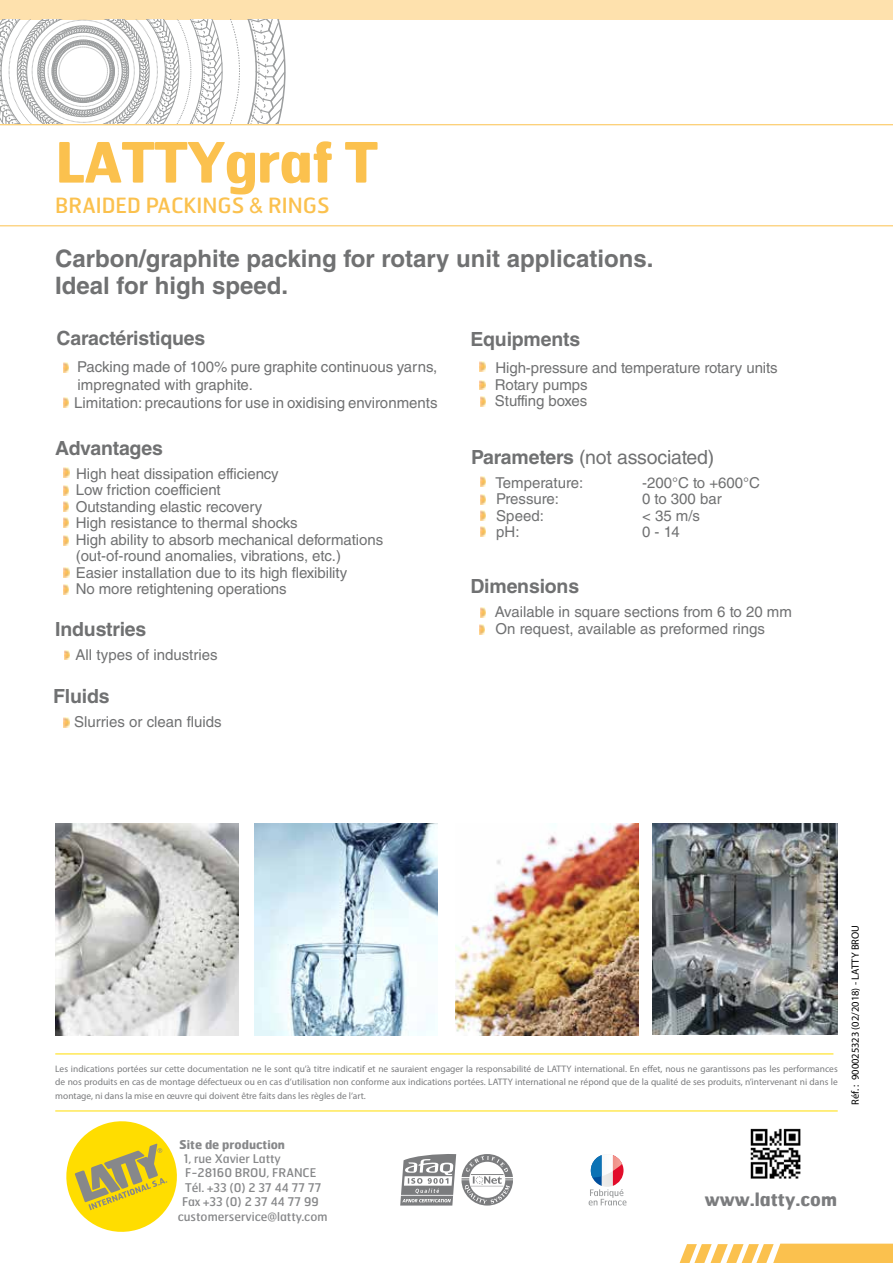
<style>
.page{position:relative;width:893px;height:1263px;background:#fff}
.page>*{position:absolute;margin:0;border:0;box-sizing:border-box;transform-origin:0 0}
.t1{font:700 55.5px "Hermes";letter-spacing:-.02em;color:#fbc14e}
.t2{font:700 24px/27px "Helvetica LT Std";color:#707172}
.t3{font:21px "Hermes";color:#fbc14e}
.t4{font:700 19.5px "Helvetica LT Std";letter-spacing:-.01em;color:#707172}
.t5{font:19.5px "Helvetica LT Std";letter-spacing:-.01em;color:#707172}
.t6{font:700 18px "Hermes";color:#7b7c7e}
.t7{font:15px/16.5px "Helvetica LT Std";letter-spacing:-.005em;color:#707172}
.t8{font:12px "Hermes";color:#87888a}
.t9{font:700 12px "Hermes";color:#87888a}
.t10{font:10.5px "Myriad Pro";color:#000}
.t11{font:9.45px/13.5px "Myriad Pro";color:#7b7c7e;text-align:justify}
.s1{font-family:"Arial"}
.s2{font-weight:700}
</style>
<div class="page">
<img style="left:455px;top:824px;width:183px;height:212px">
<div style="left:0;top:0;width:893px;height:20px;background:#fee1ad"></div>
<svg style="left:0;top:20px;width:286px;height:104px"></svg>
<svg style="left:0;top:124px;width:893px;height:102px"></svg>
<svg style="left:680px;top:1243px;width:213px;height:20px"></svg>
<svg style="left:400px;top:1154px;width:113px;height:51px"></svg>
<svg style="left:66px;top:1121px;width:111px;height:111px"></svg>
<hr style="left:55px;top:1110px;width:783px;height:1px;background:#fd0">
<hr style="left:55px;top:1053px;width:778px;height:1px;background:#fd0">
<svg style="left:589px;top:1155px;width:37px;height:50px"></svg>
<img style="left:750px;top:1128px;width:51px;height:51px">
<img style="left:55px;top:824px;width:183px;height:212px">
<img style="left:653px;top:824px;width:185px;height:210px">
<img style="left:255px;top:824px;width:182px;height:212px">
<svg style="left:64px;top:650px;width:5px;height:10px"></svg>
<svg style="left:481px;top:477px;width:5px;height:10px"></svg>
<svg style="left:480px;top:494px;width:5px;height:10px"></svg>
<svg style="left:480px;top:527px;width:6px;height:10px"></svg>
<svg style="left:480px;top:510px;width:5px;height:10px"></svg>
<svg style="left:64px;top:362px;width:5px;height:10px"></svg>
<svg style="left:64px;top:718px;width:5px;height:10px"></svg>
<svg style="left:480px;top:607px;width:5px;height:10px"></svg>
<svg style="left:64px;top:398px;width:5px;height:9px"></svg>
<svg style="left:64px;top:467px;width:5px;height:10px"></svg>
<svg style="left:64px;top:486px;width:5px;height:10px"></svg>
<svg style="left:63px;top:502px;width:6px;height:25px"></svg>
<svg style="left:64px;top:535px;width:5px;height:10px"></svg>
<svg style="left:64px;top:568px;width:5px;height:10px"></svg>
<svg style="left:64px;top:584px;width:5px;height:10px"></svg>
<svg style="left:480px;top:362px;width:5px;height:10px"></svg>
<svg style="left:480px;top:380px;width:5px;height:10px"></svg>
<svg style="left:480px;top:397px;width:5px;height:9px"></svg>
<svg style="left:480px;top:625px;width:5px;height:9px"></svg>
<h1 class="t1" style="left:55px;top:126px;width:325px">LATTYgraf T</h1>
<h3 class="t3" style="left:55px;top:193px;width:276px">BRAIDED PACKINGS <span class="s1">&amp;</span> RINGS</h3>
<h2 class="t2" style="left:55px;top:244px;width:600px">Carbon/graphite packing for rotary unit applications.<br>Ideal for high speed.</h2>
<h3 class="t4" style="left:57px;top:326px;width:150px">Caractéristiques</h3>
<p class="t7" style="left:74px;top:358px;width:365px;line-height:18px">Packing made of 100% pure graphite continuous yarns, impregnated with graphite.<br>Limitation: precautions for use in oxidising environments</p>
<h3 class="t4" style="left:470px;top:327px;width:111px">Equipments</h3>
<p class="t7" style="left:495px;top:360px;width:284px">High-pressure and temperature rotary units<br>Rotary pumps<br>Stuffing boxes</p>
<h3 class="t4" style="left:55px;top:436px;width:109px">Advantages</h3>
<p class="t7" style="left:76px;top:465px;width:309px">High heat dissipation efficiency<br>Low friction coefficient<br>Outstanding elastic recovery<br>High resistance to thermal shocks<br>High ability to absorb mechanical deformations (out-of-round anomalies, vibrations, etc.)<br>Easier installation due to its high flexibility<br>No more retightening operations</p>
<h3 class="t4" style="left:55px;top:617px;width:93px">Industries</h3>
<p class="t7" style="left:76px;top:646px;width:144px">All types of industries</p>
<h3 class="t4" style="left:53px;top:684px;width:58px">Fluids</h3>
<p class="t7" style="left:74px;top:713px;width:149px">Slurries or clean fluids</p>
<h3 class="t5" style="left:471px;top:446px;width:245px"><span class="s2">Parameters</span> (not associated)</h3>
<p class="t7" style="left:496px;top:474px;width:89px">Temperature:</p>
<p class="t7" style="left:642px;top:474px;width:120px">-200°C to +600°C</p>
<p class="t7" style="left:496px;top:491px;width:64px">Pressure:</p>
<p class="t7" style="left:642px;top:491px;width:81px">0 to 300 bar</p>
<p class="t7" style="left:496px;top:507px;width:49px">Speed:</p>
<p class="t7" style="left:642px;top:507px;width:59px">&lt; 35 m/s</p>
<p class="t7" style="left:496px;top:524px;width:25px">pH:</p>
<p class="t7" style="left:642px;top:524px;width:39px">0 - 14</p>
<h3 class="t4" style="left:470px;top:574px;width:110px">Dimensions</h3>
<p class="t7" style="left:495px;top:604px;width:299px">Available in square sections from 6 to 20 mm<br>On request, available as preformed rings</p>
<p class="t11" style="left:55px;top:1062px;width:784px">Les indications portées sur cette documentation ne le sont qu’à titre indicatif et ne sauraient engager la responsabilité de LATTY international. En effet, nous ne garantissons pas les performances de nos produits en cas de montage défectueux ou en cas d’utilisation non conforme aux indications portées. LATTY international ne répond que de la qualité de ses produits, n’intervenant ni dans le montage, ni dans la mise en œuvre qui doivent être faits dans les règles de l’art.</p>
<p class="t10" style="left:849px;top:1105px;width:181px;rotate:-90deg">Réf. : 900025323 (02/2018) - LATTY BROU</p>
<p class="t9" style="left:179px;top:1136px;width:107px">Site de production</p>
<p class="t8" style="left:184px;top:1151px;width:99px">1, rue Xavier Latty</p>
<p class="t8" style="left:185px;top:1166px;width:133px">F-28160 BROU, FRANCE</p>
<p class="t8" style="left:185px;top:1180px;width:138px">Tél. +33 (0) 2 37 44 77 77</p>
<p class="t8" style="left:182px;top:1195px;width:138px">Fax +33 (0) 2 37 44 77 99</p>
<p class="t8" style="left:178px;top:1209px;width:151px">customerservice@latty.com</p>
<p class="t6" style="left:705px;top:1187px;width:134px">www.latty.com</p>
</div>
